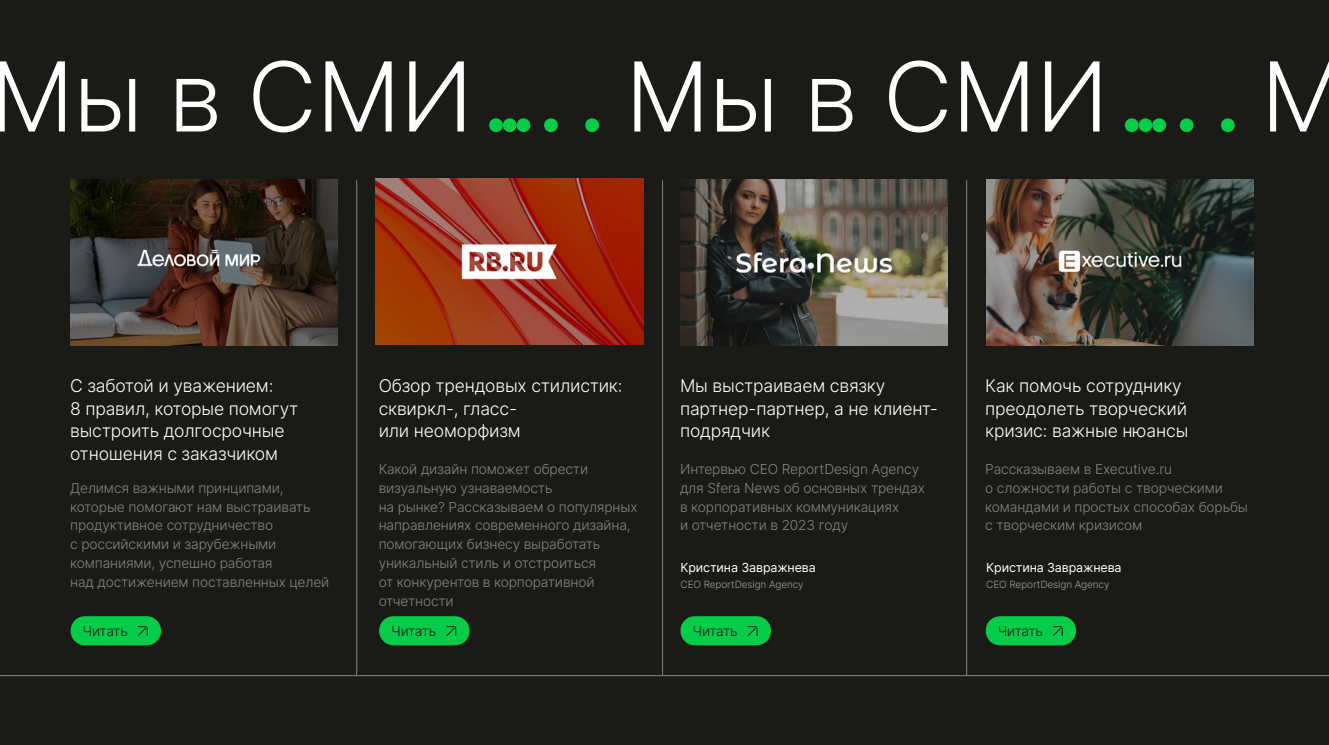
<style>
.page{position:relative;width:1329px;height:745px;background:#fff}
.page>*{position:absolute;margin:0;border:0;box-sizing:border-box;transform-origin:0 0}
.t1{font:300 96.25px "Inter";letter-spacing:-.01em;color:#fff}
.t2{font:300 17.5px/22.5px "Inter";letter-spacing:-.01em;color:#fff}
.t3{font:300 13.75px/18.8px "Inter";letter-spacing:-.01em;color:#858585}
.t4{font:300 13.75px "Inter";letter-spacing:-.04em;color:#1a1b16}
.t5{font:12.5px "Inter";letter-spacing:-.01em;color:#fff}
.t6{font:300 10px "Inter";letter-spacing:-.01em;color:#9d9d9d}
</style>
<div class="page">
<div style="left:0;top:0;width:1329px;height:744px;background:#1a1b16"></div>
<hr style="left:0;top:675px;width:1329px;height:1px;background:#858585">
<svg style="left:489px;top:118px;width:41px;height:14px"></svg>
<svg style="left:544px;top:118px;width:14px;height:14px"></svg>
<svg style="left:585px;top:118px;width:14px;height:14px"></svg>
<svg style="left:1125px;top:118px;width:41px;height:14px"></svg>
<svg style="left:1180px;top:118px;width:13px;height:14px"></svg>
<svg style="left:1221px;top:118px;width:13px;height:14px"></svg>
<div style="left:379px;top:615px;width:90px;height:30px;background:#05cc49;border-radius:14px"></div>
<svg style="left:446px;top:626px;width:11px;height:10px"></svg>
<img style="left:376px;top:178px;width:267px;height:166px">
<div style="left:986px;top:615px;width:90px;height:30px;background:#05cc49;border-radius:14px"></div>
<svg style="left:1052px;top:626px;width:11px;height:10px"></svg>
<div style="left:71px;top:615px;width:90px;height:30px;background:#05cc49;border-radius:14px"></div>
<svg style="left:137px;top:626px;width:11px;height:10px"></svg>
<img style="left:70px;top:179px;width:267px;height:166px">
<hr style="left:662px;top:180px;width:1px;height:495px;background:#858585">
<hr style="left:966px;top:180px;width:1px;height:495px;background:#858585">
<hr style="left:356px;top:180px;width:1px;height:495px;background:#858585">
<div style="left:680px;top:615px;width:91px;height:30px;background:#05cc49;border-radius:14px"></div>
<svg style="left:747px;top:626px;width:11px;height:10px"></svg>
<img style="left:680px;top:179px;width:267px;height:166px">
<img style="left:986px;top:179px;width:267px;height:166px">
<h1 class="t1" style="left:-11px;top:28px;width:485px">Мы в СМИ</h1>
<h1 class="t1" style="left:625px;top:28px;width:485px">Мы в СМИ</h1>
<h1 class="t1" style="left:1261px;top:28px;width:86px">М</h1>
<p class="t2" style="left:70px;top:374px;width:230px">С заботой и уважением:<br>8 правил, которые помогут выстроить долгосрочные отношения с заказчиком</p>
<p class="t3" style="left:70px;top:478px;width:261px">Делимся важными принципами, которые помогают нам выстраивать продуктивное сотрудничество<br>с российскими и зарубежными компаниями, успешно работая<br>над достижением поставленных целей</p>
<p class="t4" style="left:83px;top:621px;width:47px">Читать</p>
<p class="t2" style="left:379px;top:374px;width:245px">Обзор трендовых стилистик: сквиркл-, гласс-<br>или неоморфизм</p>
<p class="t3" style="left:379px;top:459px;width:260px">Какой дизайн поможет обрести визуальную узнаваемость<br>на рынке? Рассказываем о популярных направлениях современного дизайна, помогающих бизнесу выработать уникальный стиль и отстроиться<br>от конкурентов в корпоративной отчетности</p>
<p class="t4" style="left:391px;top:621px;width:47px">Читать</p>
<p class="t2" style="left:680px;top:374px;width:260px">Мы выстраиваем связку партнер-партнер, а не клиент&shy;подрядчик</p>
<p class="t3" style="left:680px;top:459px;width:246px">Интервью CEO ReportDesign Agency для Sfera News об основных трендах в корпоративных коммуникациях<br>и отчетности в 2023 году</p>
<p class="t5" style="left:680px;top:558px;width:137px">Кристина Завражнева</p>
<p class="t6" style="left:680px;top:577px;width:125px">CEO ReportDesign Agency</p>
<p class="t4" style="left:692px;top:621px;width:47px">Читать</p>
<p class="t2" style="left:985px;top:374px;width:205px">Как помочь сотруднику преодолеть творческий кризис: важные нюансы</p>
<p class="t3" style="left:985px;top:459px;width:264px">Рассказываем в Executive.ru<br>о сложности работы с творческими командами и простых способах борьбы с творческим кризисом</p>
<p class="t5" style="left:986px;top:558px;width:137px">Кристина Завражнева</p>
<p class="t6" style="left:986px;top:577px;width:125px">CEO ReportDesign Agency</p>
<p class="t4" style="left:998px;top:621px;width:47px">Читать</p>
</div>
